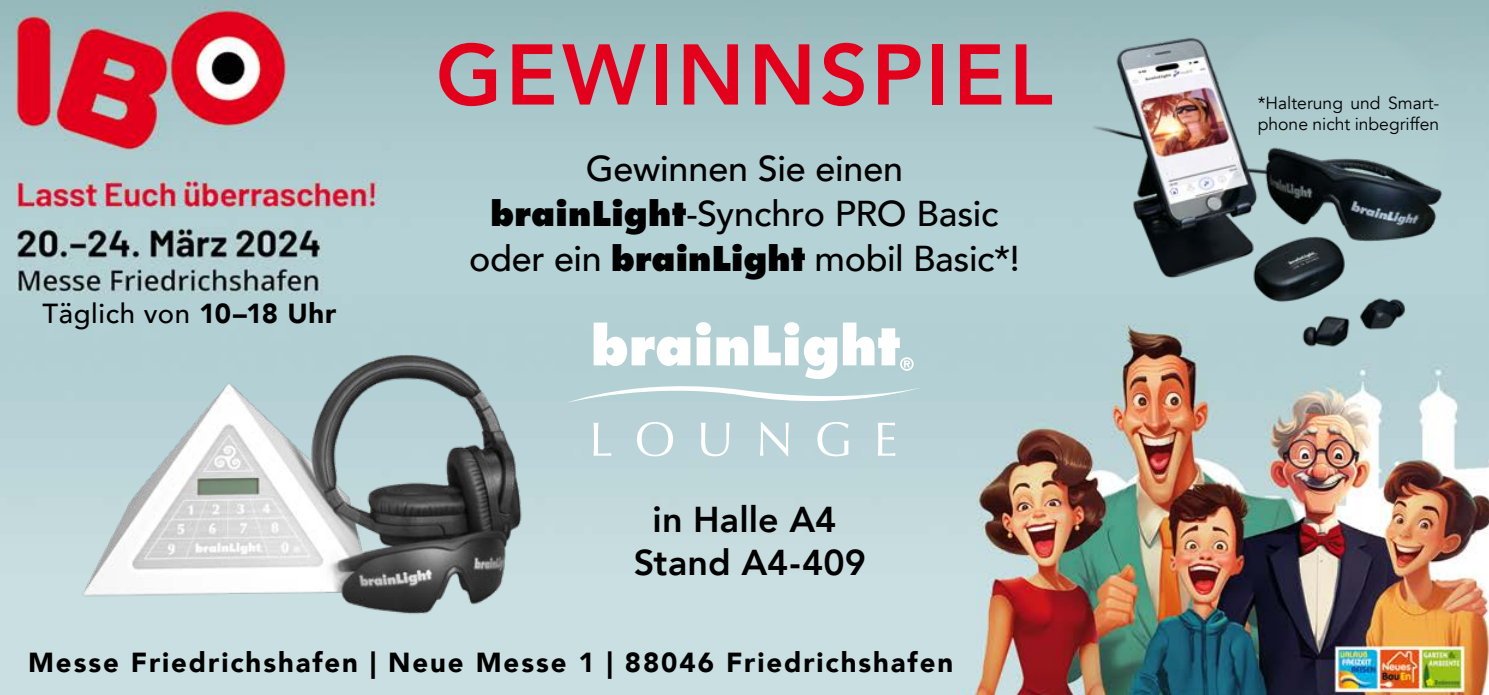
<style>
.page{position:relative;width:1489px;height:695px;background:#fff}
.page>*{position:absolute;margin:0;border:0;box-sizing:border-box;transform-origin:0 0}
.t1{font:800 85px "Avenir";letter-spacing:.045em;color:#e3001c}
.t2{font:500 35.75px/45px "Avenir";letter-spacing:-.005em;color:#000;text-align:center}
.t3{font:800 35.75px/43px "Avenir";color:#000;text-align:center}
.t4{font:900 27.5px "Avenir";letter-spacing:.07em;color:#000}
.t5{font:500 27.5px "Avenir";letter-spacing:.025em;color:#000}
.t6{font:17.5px/21px "Avenir";color:#000}
.s1{font-weight:900}
.s2{font-family:"Futura";font-weight:800;font-size:33.25px}
</style>
<div class="page">
<img style="left:0;top:0;width:1488px;height:694px">
<svg style="left:1189px;top:4px;width:270px;height:269px;background:#9ebfc1"></svg>
<svg style="left:593px;top:422px;width:18px;height:33px"></svg>
<svg style="left:637px;top:422px;width:36px;height:34px"></svg>
<svg style="left:701px;top:422px;width:28px;height:34px"></svg>
<svg style="left:759px;top:422px;width:29px;height:34px"></svg>
<svg style="left:817px;top:422px;width:31px;height:34px"></svg>
<svg style="left:877px;top:422px;width:18px;height:33px"></svg>
<svg style="left:567px;top:322px;width:355px;height:89px"></svg>
<img style="left:51px;top:340px;width:515px;height:286px">
<img style="left:1024px;top:32px;width:423px;height:323px">
<h1 class="t1" style="left:436px;top:9px;width:618px">GEWINNSPIEL</h1>
<p class="t5" style="left:43px;top:289px;width:295px">Täglich von <span class="s1">10–18 Uhr</span></p>
<p class="t2" style="left:469px;top:144px;width:552px">Gewinnen Sie einen <span class="s2">brainLight</span>-Synchro PRO Basic oder ein <span class="s2">brainLight</span> mobil Basic*!</p>
<p class="t3" style="left:633px;top:497px;width:234px">in Halle A4<br>Stand A4-409</p>
<p class="t4" style="left:28px;top:638px;width:926px">Messe Friedrichshafen | Neue Messe 1 | 88046 Friedrichshafen</p>
<p class="t6" style="left:1257px;top:93px;width:183px">*Halterung und Smart&shy;phone nicht inbegriffen</p>
</div>
